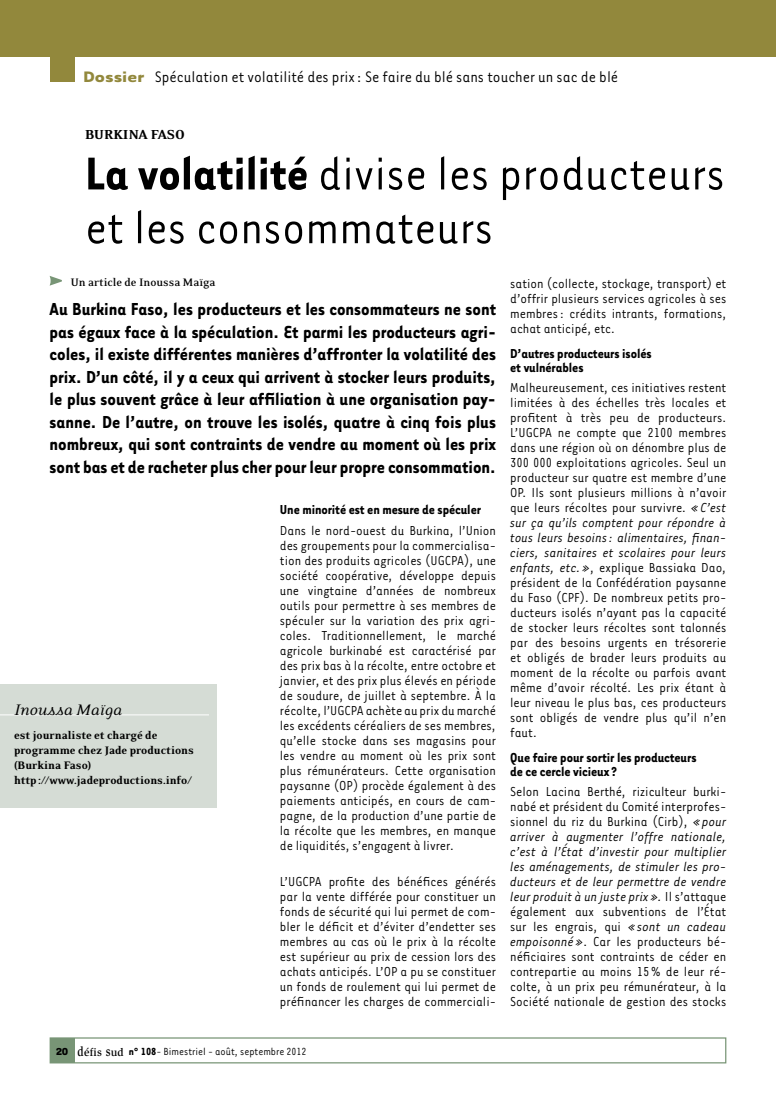
<style>
.page{position:relative;width:776px;height:1099px;background:#fff}
.page>*{position:absolute;margin:0;border:0;box-sizing:border-box;transform-origin:0 0}
.t1{font:52.88px/53.8px "Tarzana Narrow";color:#000}
.t2{font:700 20px/22.5px "Tarzana Narrow";color:#000;text-align:justify}
.t3{font:17.5px "Tarzana Narrow";color:#000}
.t4{font:italic 17.5px "Eidetic Neo";color:#000}
.t5{font:15px/15px "Tarzana Narrow";color:#000;text-align:justify}
.t6{font:700 15px/13.8px "Tarzana Narrow";letter-spacing:-.005em;color:#000}
.t7{font:900 15px "Eidetic Neo";letter-spacing:.05em;color:#000}
.t8{font:900 12.5px/15px "Eidetic Neo";color:#000}
.t9{font:700 12.5px "Eidetic Neo";color:#000}
.t10{font:11.88px "Tarzana Narrow";color:#000}
.s1{font-family:"Tarzana Wide";font-weight:700;color:#92883c}
.s2{font-weight:700}
.s3{font-style:italic}
.s4{font-family:"Tarzana Wide";font-weight:700;font-size:11.75px}
.s5{font-family:"Slimbach";font-weight:500;font-size:13.5px}
.s6{font-family:"Slimbach";font-weight:500;font-size:11.25px}
</style>
<div class="page">
<div style="left:50px;top:1037px;width:676px;height:26px;border:1px solid #789576"></div>
<div style="left:50px;top:1037px;width:24px;height:25px;background:#789576"></div>
<div style="left:0;top:0;width:776px;height:57px;background:#92883c"></div>
<div style="left:50px;top:57px;width:24px;height:24px;background:#92883c"></div>
<svg style="left:50px;top:276px;width:12px;height:10px"></svg>
<div style="left:0;top:684px;width:216px;height:123px;background:#d5dcd5"></div>
<hr style="left:0;top:714px;width:209px;height:1px;background:#fff">
<p class="t3" style="left:83px;top:66px;width:536px"><span class="s1">Dossier</span> Spéculation et volatilité des prix: Se faire du blé sans toucher un sac de blé</p>
<p class="t7" style="left:85px;top:127px;width:102px">Burkina Faso</p>
<h1 class="t1" style="left:85px;top:144px;width:642px"><span class="s2">La volatilité</span> divise les producteurs et les consommateurs</h1>
<p class="t9" style="left:71px;top:275px;width:146px">Un article de Inoussa Maïga</p>
<p class="t2" style="left:50px;top:297px;width:448px">Au Burkina Faso, les producteurs et les consommateurs ne sont pas égaux face à la spéculation. Et parmi les producteurs agri&shy;coles, il existe différentes manières d’affronter la volatilité des prix. D’un côté, il y a ceux qui arrivent à stocker leurs produits, le plus souvent grâce à leur affiliation à une organisation pay&shy;sanne. De l’autre, on trouve les isolés, quatre à cinq fois plus nombreux, qui sont contraints de vendre au moment où les prix sont bas et de racheter plus cher pour leur propre consommation.</p>
<p class="t5" style="left:510px;top:275px;width:218px">sation (collecte, stockage, transport) et d’offrir plusieurs services agricoles à ses membres: crédits intrants, formations, achat anticipé, etc.</p>
<p class="t6" style="left:510px;top:346px;width:143px">D’autres producteurs isolés et vulnérables</p>
<p class="t5" style="left:510px;top:379px;width:218px">Malheureusement, ces initiatives restent limitées à des échelles très locales et profitent à très peu de producteurs.<br>L’UGCPA ne compte que 2100 membres dans une région où on dénombre plus de 300 000 exploitations agricoles. Seul un producteur sur quatre est membre d’une Op. Ils sont plusieurs millions à n’avoir que leurs récoltes pour survivre. <span class="s3">« C’est sur ça qu’ils comptent pour répondre à tous leurs besoins : alimentaires, finan&shy;ciers, sanitaires et scolaires pour leurs enfants, etc. »</span>, explique Bassiaka Dao, président de la Confédération paysanne du Faso (CPF). De nombreux petits pro&shy;ducteurs isolés n’ayant pas la capacité de stocker leurs récoltes sont talonnés par des besoins urgents en trésorerie et obligés de brader leurs produits au moment de la récolte ou parfois avant même d’avoir récolté. Les prix étant à leur niveau le plus bas, ces producteurs sont obligés de vendre plus qu’il n’en faut.</p>
<p class="t6" style="left:510px;top:750px;width:188px">Que faire pour sortir les producteurs de ce cercle vicieux?</p>
<p class="t5" style="left:510px;top:783px;width:218px">Selon Lacina Berthé, riziculteur burki&shy;nabé et président du Comité interprofes&shy;sionnel du riz du Burkina (Cirb), <span class="s3">« pour arriver à augmenter l’offre nationale, c’est à l’état d’investir pour multiplier les aménagements, de stimuler les pro&shy;ducteurs et de leur permettre de vendre leur produit à un juste prix ».</span> Il s’attaque également aux subventions de l’état sur les engrais, qui <span class="s3">« sont un cadeau empoisonné »</span>. Car les producteurs bé&shy;néficiaires sont contraints de céder en contrepartie au moins 15% de leur ré&shy;colte, à un prix peu rémunérateur, à la Société nationale de gestion des stocks</p>
<p class="t6" style="left:280px;top:501px;width:203px">Une minorité est en mesure de spéculer</p>
<p class="t5" style="left:280px;top:522px;width:218px">Dans le nord-ouest du Burkina, l’Union des groupements pour la commercialisa&shy;tion des produits agricoles (UGCPA), une société coopérative, développe depuis une vingtaine d’années de nombreux outils pour permettre à ses membres de spéculer sur la variation des prix agri&shy;coles. Traditionnellement, le marché agricole burkinabé est caractérisé par des prix bas à la récolte, entre octobre et janvier, et des prix plus élevés en période de soudure, de juillet à septembre. à la récolte, l’UGCPA achète au prix du marché les excédents céréaliers de ses membres, qu’elle stocke dans ses magasins pour les vendre au moment où les prix sont plus rémunérateurs. Cette organisation paysanne (OP) procède également à des paiements anticipés, en cours de cam&shy;pagne, de la production d’une partie de la récolte que les membres, en manque de liquidités, s’engagent à livrer.</p>
<p class="t5" style="left:280px;top:873px;width:218px">L’UGCPA profite des bénéfices générés par la vente différée pour constituer un fonds de sécurité qui lui permet de com&shy;bler le déficit et d’éviter d’endetter ses membres au cas où le prix à la récolte est supérieur au prix de cession lors des achats anticipés. L’Op a pu se constituer un fonds de roulement qui lui permet de préfinancer les charges de commerciali-</p>
<p class="t4" style="left:14px;top:700px;width:110px">Inoussa Maïga</p>
<p class="t8" style="left:14px;top:728px;width:181px">est journaliste et chargé de programme chez Jade productions (Burkina Faso) http://www.jadeproductions.info/</p>
<p class="t10" style="left:55px;top:1044px;width:253px"><span class="s4">20</span> <span class="s5">d</span><span class="s6">éfis</span> <span class="s5">s</span><span class="s6">ud</span> <span class="s2">n° 108</span>- Bimestriel - août, septembre 2012</p>
</div>
